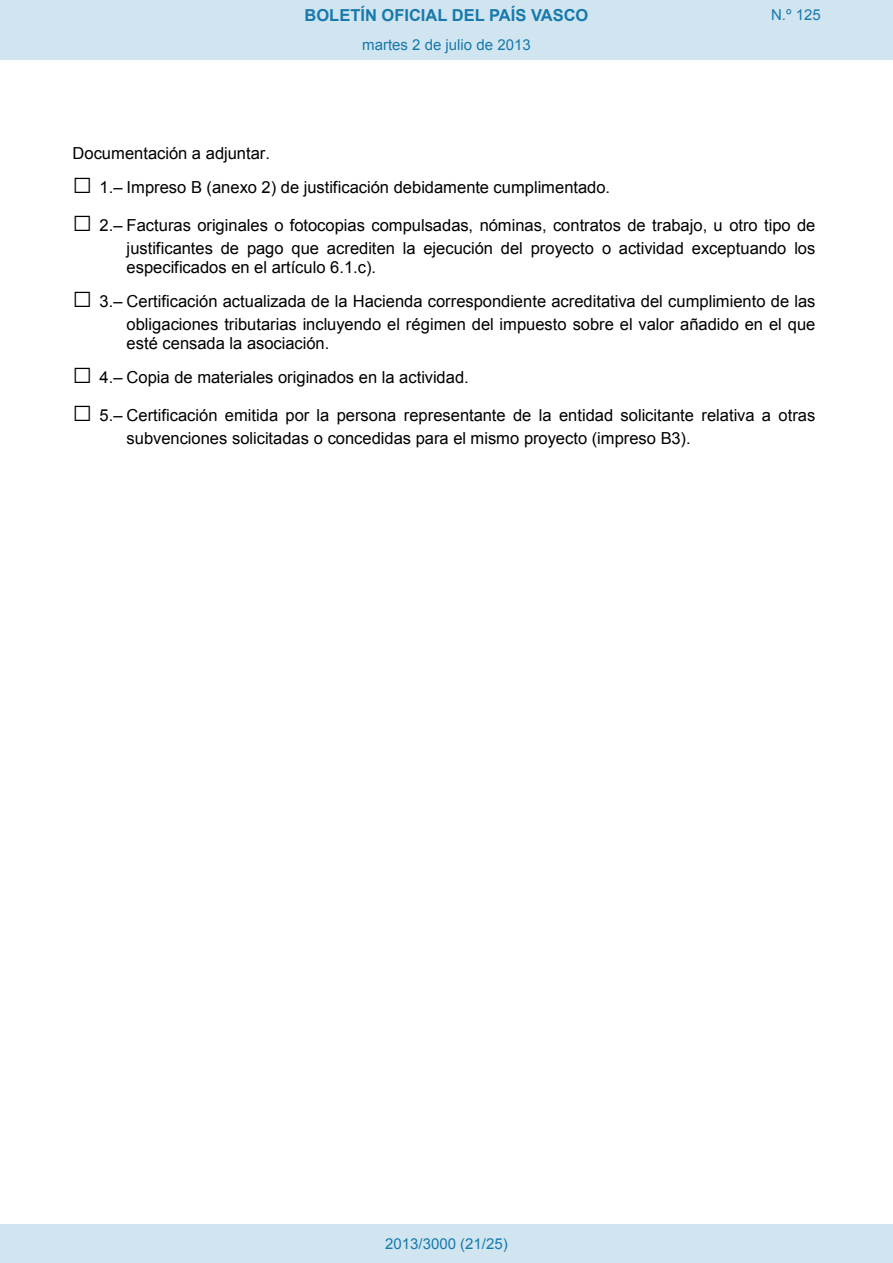
<style>
.page{position:relative;width:893px;height:1263px;background:#fff}
.page>*{position:absolute;margin:0;border:0;box-sizing:border-box;transform-origin:0 0}
.t1{font:16.5px/22.6px "Arial";color:#000;text-align:right}
.t2{font:700 16.5px "Arial";color:#1879ad}
.Paginacion_Centro{font:15px "Arial";color:#1879ad}
.s1{font-size:33px}
</style>
<div class="page">
<div style="left:0;top:0;width:893px;height:60px;background:#d0e5f0"></div>
<div style="left:0;top:1225px;width:893px;height:38px;background:#d0e5f0"></div>
<p class="t2" style="left:305px;top:4px;width:285px">BOLETÍN OFICIAL DEL PAÍS VASCO</p>
<p class="Paginacion_Centro" style="left:771px;top:5px;width:51px">N.º 125</p>
<p class="Paginacion_Centro" style="left:362px;top:35px;width:170px">martes 2 de julio de 2013</p>
<p class="t1" style="left:73px;top:142px;width:199px">Documentación a adjuntar.</p>
<p class="t1" style="left:73px;top:176px;width:539px"><span class="s1">□</span> 1.– Impreso B (anexo 2) de justificación debidamente cumplimentado.</p>
<p class="t1" style="left:73px;top:214px;width:744px"><span class="s1">□</span> 2.– Facturas originales o fotocopias compulsadas, nóminas, contratos de trabajo, u otro tipo de justificantes de pago que acrediten la ejecución del proyecto o actividad exceptuando los</p>
<p class="t1" style="left:127px;top:256px;width:251px">especificados en el artículo 6.1.c).</p>
<p class="t1" style="left:73px;top:290px;width:744px"><span class="s1">□</span> 3.– Certificación actualizada de la Hacienda correspondiente acreditativa del cumplimiento de las obligaciones tributarias incluyendo el régimen del impuesto sobre el valor añadido en el que</p>
<p class="t1" style="left:127px;top:332px;width:204px">esté censada la asociación.</p>
<p class="t1" style="left:73px;top:366px;width:398px"><span class="s1">□</span> 4.– Copia de materiales originados en la actividad.</p>
<p class="t1" style="left:127px;top:404px;width:690px;text-align:left;text-indent:-54px"><span class="s1">□</span> 5.– Certificación emitida por la persona representante de la entidad solicitante relativa a otras subvenciones solicitadas o concedidas para el mismo proyecto (impreso B3).</p>
<p class="Paginacion_Centro" style="left:385px;top:1234px;width:124px">2013/3000 (21/25)</p>
</div>
